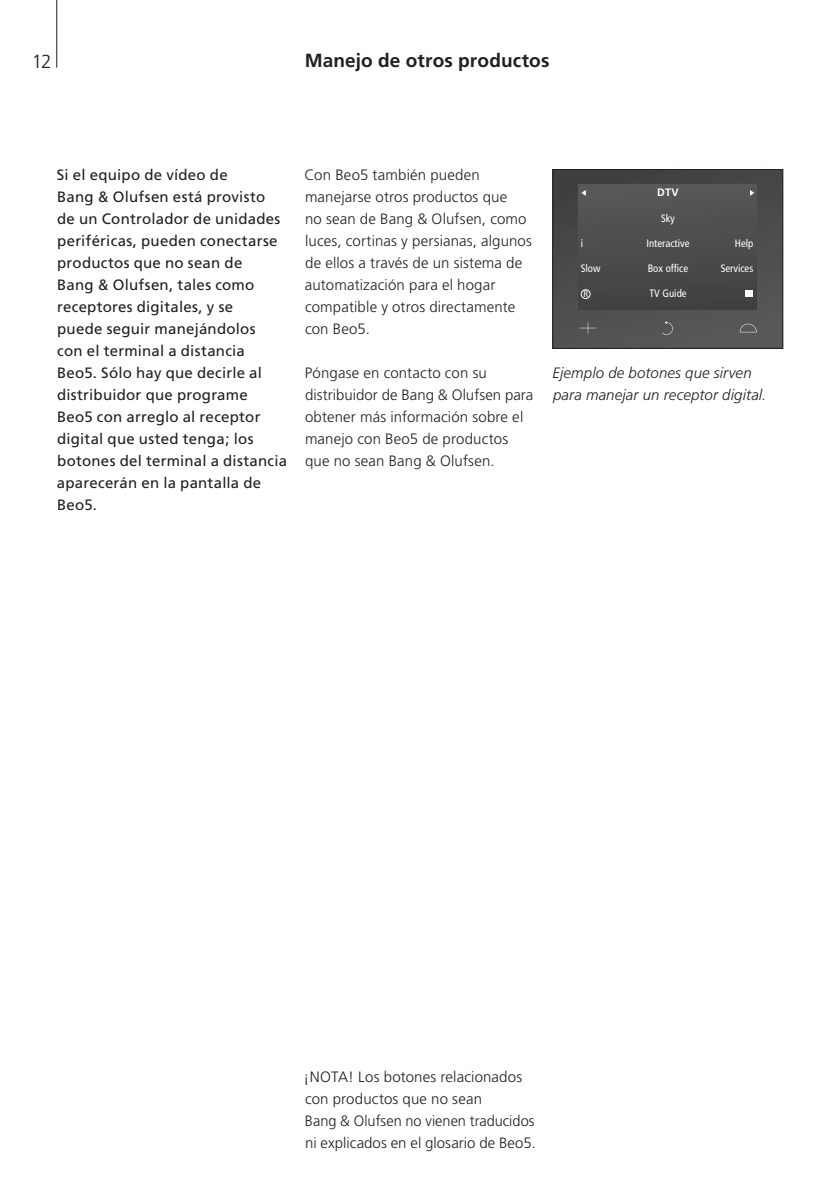
<style>
.page{position:relative;width:840px;height:1191px;background:#fff}
.page>*{position:absolute;margin:0;border:0;box-sizing:border-box;transform-origin:0 0}
.t1{font:700 19px "Frutiger";letter-spacing:.005em;color:#231f20}
.t2{font:300 19px "Frutiger";color:#231f20}
.t3{font:300 15px/22px "Frutiger";letter-spacing:.01em;color:#231f20}
.t4{font:15px/22px "Frutiger";letter-spacing:.015em;color:#231f20}
.t5{font:italic 300 15px/22px "Frutiger";letter-spacing:.01em;color:#231f20}
.t6{font:condensed 10.8px "Frutiger";color:#fff}
.t7{font:700 10.8px "Frutiger";color:#fff}
.t8{font:condensed 9.2px "Frutiger";color:#fff}
</style>
<div class="page">
<div style="left:552px;top:169px;width:230px;height:179px;background:linear-gradient(to bottom,#404142,#555658)"></div>
<div style="left:552px;top:169px;width:230px;height:180px;border:1px solid #231f20"></div>
<div style="left:578px;top:185px;width:178px;height:124px;background:#4c4d4e"></div>
<svg style="left:579px;top:322px;width:17px;height:11px"></svg>
<svg style="left:661px;top:321px;width:11px;height:14px"></svg>
<svg style="left:739px;top:324px;width:17px;height:8px"></svg>
<div style="left:745px;top:290px;width:7px;height:7px;background:#fff"></div>
<div style="left:580px;top:289px;width:10px;height:10px;border:1px solid #fff;border-radius:50%"></div>
<svg style="left:581px;top:190px;width:4px;height:6px"></svg>
<svg style="left:749px;top:190px;width:4px;height:6px"></svg>
<hr style="left:56px;top:0;width:1px;height:68px;background:#231f20">
<p class="t2" style="left:32px;top:50px;width:21px">12</p>
<p class="t1" style="left:304px;top:49px;width:246px">Manejo de otros productos</p>
<p class="t4" style="left:57px;top:164px;width:231px">Si el equipo de vídeo de<br>Bang &amp; Olufsen está provisto<br>de un Controlador de unidades periféricas, pueden conectarse productos que no sean de<br>Bang &amp; Olufsen, tales como receptores digitales, y se<br>puede seguir manejándolos<br>con el terminal a distancia<br>Beo5. Sólo hay que decirle al distribuidor que programe<br>Beo5 con arreglo al receptor digital que usted tenga; los botones del terminal a distancia aparecerán en la pantalla de<br>Beo5.</p>
<p class="t3" style="left:304px;top:164px;width:229px">Con Beo5 también pueden manejarse otros productos que<br>no sean de Bang &amp; Olufsen, como luces, cortinas y persianas, algunos de ellos a través de un sistema de automatización para el hogar compatible y otros directamente con Beo5.</p>
<p class="t7" style="left:656px;top:186px;width:23px">DTV</p>
<p class="t6" style="left:660px;top:211px;width:15px">Sky</p>
<p class="t6" style="left:580px;top:237px;width:4px">i</p>
<p class="t6" style="left:646px;top:237px;width:45px">Interactive</p>
<p class="t6" style="left:734px;top:237px;width:20px">Help</p>
<p class="t6" style="left:580px;top:262px;width:21px">Slow</p>
<p class="t6" style="left:647px;top:262px;width:42px">Box office</p>
<p class="t6" style="left:720px;top:262px;width:34px">Services</p>
<p class="t8" style="left:583px;top:289px;width:6px">R</p>
<p class="t6" style="left:649px;top:287px;width:39px">TV Guide</p>
<p class="t3" style="left:305px;top:362px;width:230px">Póngase en contacto con su distribuidor de Bang &amp; Olufsen para obtener más información sobre el manejo con Beo5 de productos que no sean Bang &amp; Olufsen.</p>
<p class="t5" style="left:552px;top:362px;width:215px">Ejemplo de botones que sirven para manejar un receptor digital.</p>
<p class="t3" style="left:303px;top:1066px;width:234px">¡NOTA! Los botones relacionados con productos que no sean<br>Bang &amp; Olufsen no vienen traducidos ni explicados en el glosario de Beo5.</p>
</div>
